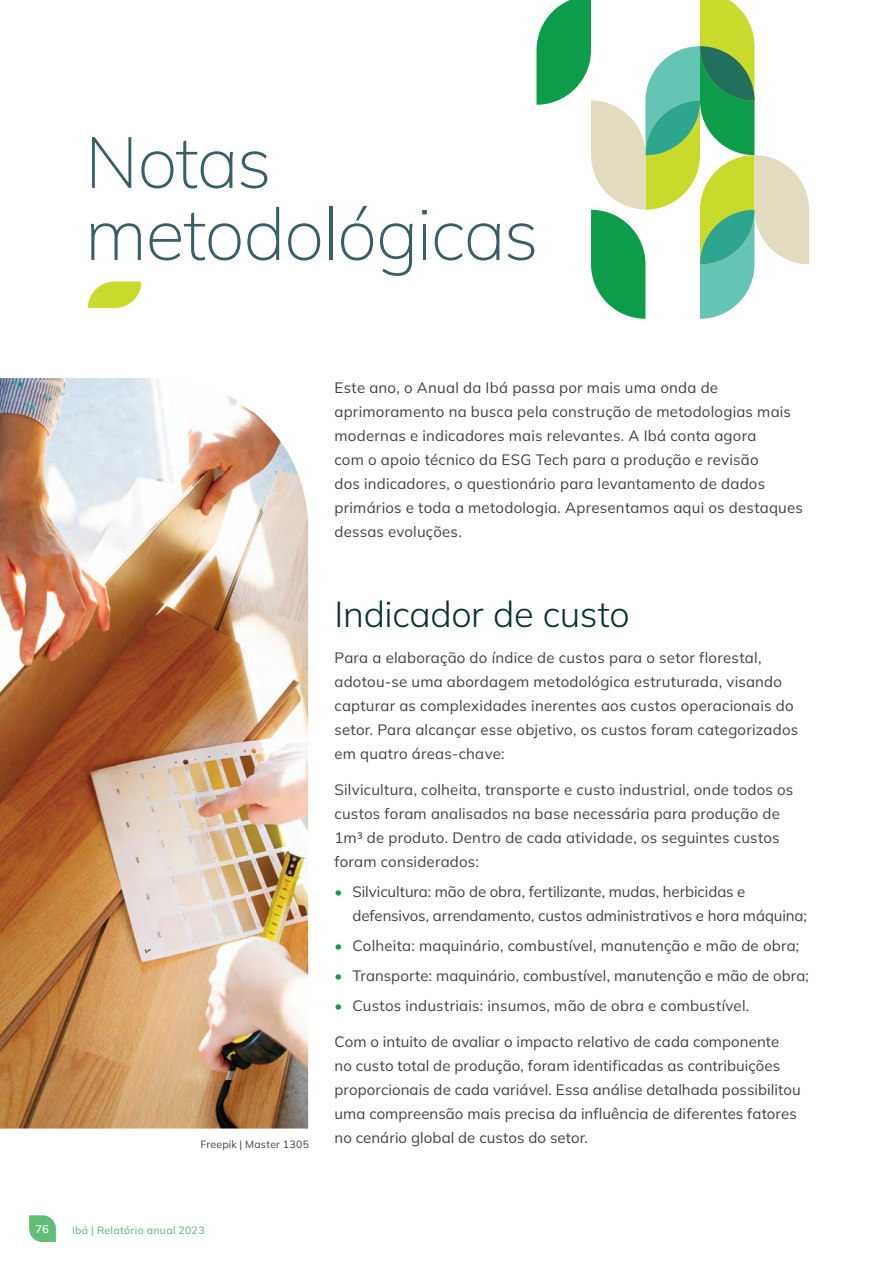
<style>
.page{position:relative;width:893px;height:1263px;background:#fff}
.page>*{position:absolute;margin:0;border:0;box-sizing:border-box;transform-origin:0 0}
.t1{font:200 72px/72px "Mulish";letter-spacing:-.02em;color:#385f64}
.t2{font:300 36px "Mulish";letter-spacing:-.01em;color:#0a332e}
.t3{font:15px/24px "Mulish";letter-spacing:.015em;color:#414042}
.t4{font:15px/24px "Mulish";letter-spacing:-.005em;color:#414042}
.t5{font:600 11.25px "Mulish";color:#fff}
.t6{font:500 10.5px "Mulish";letter-spacing:.03em;color:#61be77}
.t7{font:10.5px "Mulish";letter-spacing:.02em;color:#414042}
.s1{color:#0d9c4a}
</style>
<div class="page">
<svg style="left:29px;top:1215px;width:27px;height:27px"></svg>
<svg style="left:88px;top:281px;width:53px;height:27px"></svg>
<svg style="left:536px;top:0;width:273px;height:319px"></svg>
<img style="left:0;top:378px;width:308px;height:750px">
<h1 class="t1" style="left:85px;top:124px;width:455px">Notas metodológicas</h1>
<p class="t7" style="left:200px;top:1137px;width:110px">Freepik | Master 1305</p>
<p class="t3" style="left:334px;top:375px;width:470px">Este ano, o Anual da Ibá passa por mais uma onda de aprimoramento na busca pela construção de metodologias mais modernas e indicadores mais relevantes. A Ibá conta agora<br>com o apoio técnico da ESG Tech para a produção e revisão<br>dos indicadores, o questionário para levantamento de dados primários e toda a metodologia. Apresentamos aqui os destaques dessas evoluções.</p>
<h2 class="t2" style="left:334px;top:590px;width:297px">Indicador de custo</h2>
<p class="t3" style="left:334px;top:645px;width:465px">Para a elaboração do índice de custos para o setor florestal, adotou-se uma abordagem metodológica estruturada, visando capturar as complexidades inerentes aos custos operacionais do setor. Para alcançar esse objetivo, os custos foram categorizados em quatro áreas-chave:</p>
<p class="t3" style="left:334px;top:777px;width:460px">Silvicultura, colheita, transporte e custo industrial, onde todos os custos foram analisados na base necessária para produção de 1m³ de produto. Dentro de cada atividade, os seguintes custos foram considerados:</p>
<p class="t4" style="left:352px;top:879px;width:456px;text-indent:-18px"><span class="s1">•</span> Silvicultura: mão de obra, fertilizante, mudas, herbicidas e defensivos, arrendamento, custos administrativos e hora máquina;</p>
<p class="t3" style="left:334px;top:933px;width:466px"><span class="s1">•</span> Colheita: maquinário, combustível, manutenção e mão de obra;</p>
<p class="t3" style="left:334px;top:963px;width:476px"><span class="s1">•</span> Transporte: maquinário, combustível, manutenção e mão de obra;</p>
<p class="t3" style="left:334px;top:993px;width:416px"><span class="s1">•</span> Custos industriais: insumos, mão de obra e combustível.</p>
<p class="t3" style="left:334px;top:1029px;width:468px">Com o intuito de avaliar o impacto relativo de cada componente<br>no custo total de produção, foram identificadas as contribuições proporcionais de cada variável. Essa análise detalhada possibilitou uma compreensão mais precisa da influência de diferentes fatores no cenário global de custos do setor.</p>
<p class="t5" style="left:35px;top:1221px;width:15px">76</p>
<p class="t6" style="left:72px;top:1223px;width:134px">Ibá | Relatório anual 2023</p>
</div>
